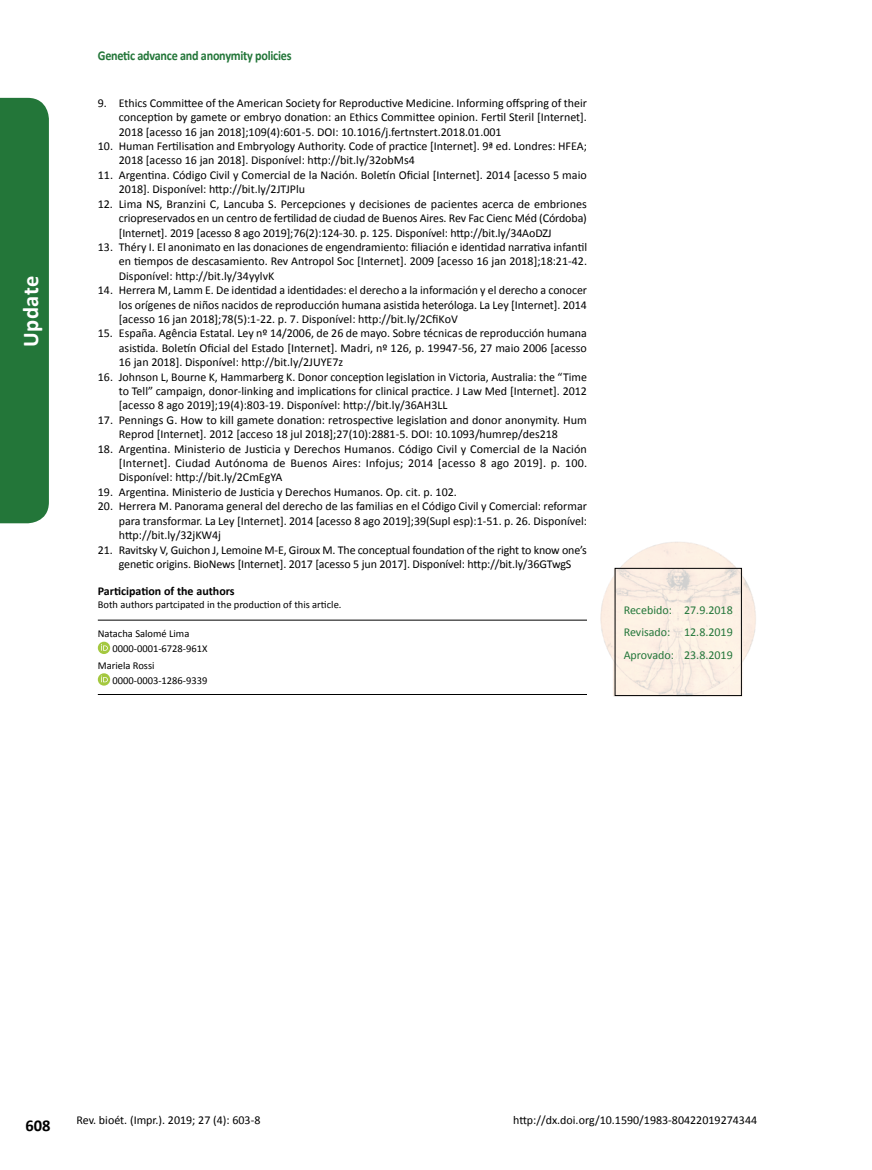
<style>
.page{position:relative;width:872px;height:1170px;background:#fff}
.page>*{position:absolute;margin:0;border:0;box-sizing:border-box;transform-origin:0 0}
.t1{font:700 22.5px "Calibri";letter-spacing:.02em;color:#fff}
.t2{font:700 16.5px "Calibri";color:#000}
.t3{font:700 13.5px "Calibri";letter-spacing:-.02em;color:#237639;scale:.9 1}
.t4{font:12px/14.4px "Calibri";color:#000;text-align:justify}
.t5{font:12px/23px "Calibri";color:#237639;text-align:justify}
.t6{font:700 12px "Calibri";color:#000}
.t7{font:10.5px/14.7px "Calibri";color:#000}
</style>
<div class="page">
<div style="left:0;top:98px;width:49px;height:425px;background:#237639"></div>
<hr style="left:98px;top:620px;width:489px;height:1px;background:#000">
<hr style="left:98px;top:694px;width:489px;height:1px;background:#000">
<svg style="left:98px;top:641px;width:12px;height:13px"></svg>
<svg style="left:101px;top:644px;width:7px;height:6px"></svg>
<svg style="left:98px;top:673px;width:12px;height:12px"></svg>
<svg style="left:101px;top:675px;width:7px;height:7px"></svg>
<img style="left:600px;top:542px;width:156px;height:154px">
<h1 class="t1" style="left:15px;top:347px;width:72px;rotate:-90deg">Update</h1>
<p class="t3" style="left:98px;top:46px;width:217px">Genetic advance and anonymity policies</p>
<p class="t4" style="left:119px;top:95px;width:470px;text-indent:-21px">9. Ethics Committee of the American Society for Reproductive Medicine. Informing offspring of their conception by gamete or embryo donation: an Ethics Committee opinion. Fertil Steril [Internet].<br>2018 [acesso 16 jan 2018];109(4):601-5. DOI: 10.1016/j.fertnstert.2018.01.001</p>
<p class="t4" style="left:119px;top:138px;width:469px;text-indent:-21px">10. Human Fertilisation and Embryology Authority. Code of practice [Internet]. 9ª ed. Londres: HFEA;<br>2018 [acesso 16 jan 2018]. Disponível: http://bit.ly/32obMs4</p>
<p class="t4" style="left:119px;top:167px;width:469px;text-indent:-21px">11. Argentina. Código Civil y Comercial de la Nación. Boletín Oficial [Internet]. 2014 [acesso 5 maio<br>2018]. Disponível: http://bit.ly/2JTJPlu</p>
<p class="t4" style="left:119px;top:196px;width:469px;text-indent:-21px">12. Lima NS, Branzini C, Lancuba S. Percepciones y decisiones de pacientes acerca de embriones criopreservados en un centro de fertilidad de ciudad de Buenos Aires. Rev Fac Cienc Méd (Córdoba) [Internet]. 2019 [acesso 8 ago 2019];76(2):124-30. p. 125. Disponível: http://bit.ly/34AoDZJ</p>
<p class="t4" style="left:119px;top:239px;width:470px;text-indent:-21px">13. Théry I. El anonimato en las donaciones de engendramiento: filiación e identidad narrativa infantil en tiempos de descasamiento. Rev Antropol Soc [Internet]. 2009 [acesso 16 jan 2018];18:21-42.<br>Disponível: http://bit.ly/34yylvK</p>
<p class="t4" style="left:119px;top:282px;width:470px;text-indent:-21px">14. Herrera M, Lamm E. De identidad a identidades: el derecho a la información y el derecho a conocer los orígenes de niños nacidos de reproducción humana asistida heteróloga. La Ley [Internet]. 2014 [acesso 16 jan 2018];78(5):1-22. p. 7. Disponível: http://bit.ly/2CfiKoV</p>
<p class="t4" style="left:119px;top:326px;width:469px;text-indent:-21px">15. España. Agência Estatal. Ley nº 14/2006, de 26 de mayo. Sobre técnicas de reproducción humana asistida. Boletín Oficial del Estado [Internet]. Madri, nº 126, p. 19947-56, 27 maio 2006 [acesso 16 jan 2018]. Disponível: http://bit.ly/2JUYE7z</p>
<p class="t4" style="left:119px;top:369px;width:469px;text-indent:-21px">16. Johnson L, Bourne K, Hammarberg K. Donor conception legislation in Victoria, Australia: the “Time to Tell” campaign, donor-linking and implications for clinical practice. J Law Med [Internet]. 2012 [acesso 8 ago 2019];19(4):803-19. Disponível: http://bit.ly/36AH3LL</p>
<p class="t4" style="left:119px;top:412px;width:469px;text-indent:-21px">17. Pennings G. How to kill gamete donation: retrospective legislation and donor anonymity. Hum<br>Reprod [Internet]. 2012 [acceso 18 jul 2018];27(10):2881-5. DOI: 10.1093/humrep/des218</p>
<p class="t4" style="left:119px;top:441px;width:470px;text-indent:-21px">18. Argentina. Ministerio de Justicia y Derechos Humanos. Código Civil y Comercial de la Nación [Internet]. Ciudad Autónoma de Buenos Aires: Infojus; 2014 [acesso 8 ago 2019]. p. 100.<br>Disponível: http://bit.ly/2CmEgYA</p>
<p class="t4" style="left:98px;top:484px;width:360px">19. Argentina. Ministerio de Justicia y Derechos Humanos. Op. cit. p. 102.</p>
<p class="t4" style="left:119px;top:498px;width:469px;text-indent:-21px">20. Herrera M. Panorama general del derecho de las familias en el Código Civil y Comercial: reformar para transformar. La Ley [Internet]. 2014 [acesso 8 ago 2019];39(Supl esp):1-51. p. 26. Disponível: http://bit.ly/32jKW4j</p>
<p class="t4" style="left:98px;top:542px;width:490px;text-align:center">21. Ravitsky V, Guichon J, Lemoine M-E, Giroux M. The conceptual foundation of the right to know one’s genetic origins. BioNews [Internet]. 2017 [acesso 5 jun 2017]. Disponível: http://bit.ly/36GTwgS</p>
<p class="t6" style="left:98px;top:582px;width:138px">Participation of the authors</p>
<p class="t7" style="left:98px;top:596px;width:245px">Both authors partcipated in the production of this article.</p>
<p class="t7" style="left:112px;top:626px;width:96px;text-indent:-15px">Natacha Salomé Lima<br>0000-0001-6728-961X</p>
<p class="t7" style="left:112px;top:657px;width:96px;text-indent:-15px">Mariela Rossi<br>0000-0003-1286-9339</p>
<p class="t5" style="left:623px;top:597px;width:111px">Recebido: 27.9.2018<br>Revisado: 12.8.2019<br>Aprovado: 23.8.2019</p>
<h2 class="t2" style="left:26px;top:1113px;width:27px">608</h2>
<p class="t4" style="left:77px;top:1112px;width:185px">Rev. bioét. (Impr.). 2019; 27 (4): 603-8</p>
<p class="t4" style="left:513px;top:1112px;width:245px">http://dx.doi.org/10.1590/1983-80422019274344</p>
</div>
